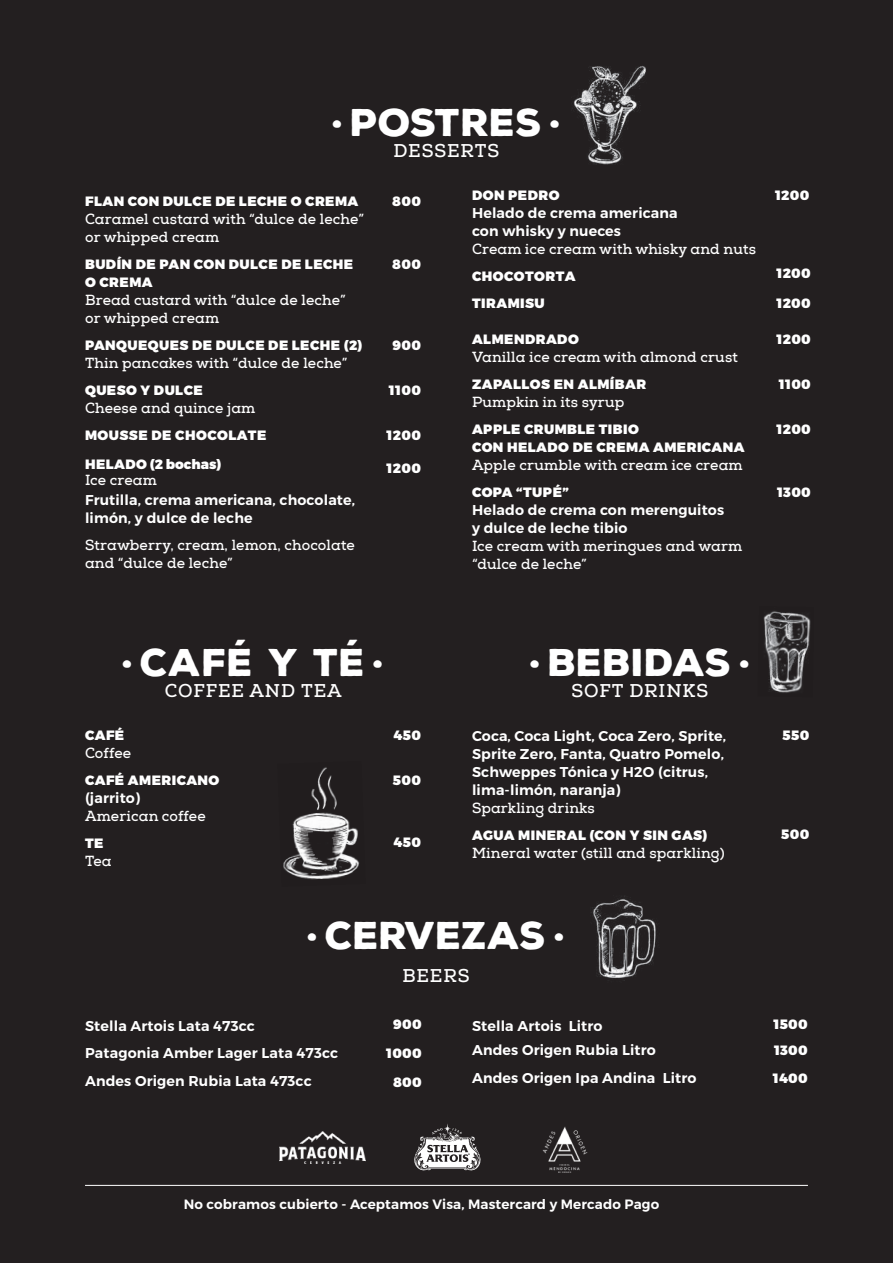
<style>
.page{position:relative;width:893px;height:1263px;background:#231f20}
.page>*{position:absolute;margin:0;border:0;box-sizing:border-box;transform-origin:0 0}
.t1{font:900 37.5px "Nexa Rust Sans";color:#fff}
.t2{font:700 18px "Nexa Slab";letter-spacing:.05em;color:#fff}
.t3{font:700 14.25px/18px "Nexa Slab";letter-spacing:.01em;color:#fff}
.t4{font:600 14.25px/18px "Montserrat";letter-spacing:.01em;color:#fff}
.t5{font:900 13.5px/18px "Montserrat";letter-spacing:.035em;color:#fff}
.t6{font:600 13.5px "Montserrat";letter-spacing:.01em;color:#fff}
</style>
<div class="page">
<img style="left:573px;top:66px;width:73px;height:98px">
<img style="left:283px;top:767px;width:76px;height:113px">
<img style="left:763px;top:611px;width:48px;height:82px">
<img style="left:591px;top:896px;width:66px;height:85px">
<hr style="left:85px;top:1185px;width:723px;height:1px;background:#fff">
<svg style="left:414px;top:1124px;width:67px;height:47px"></svg>
<img style="left:279px;top:1131px;width:87px;height:32px">
<img style="left:543px;top:1126px;width:45px;height:47px">
<h1 class="t1" style="left:332px;top:97px;width:230px">· pOSTRES ·</h1>
<p class="t2" style="left:393px;top:140px;width:107px">DESSERTS</p>
<p class="t5" style="left:85px;top:193px;width:275px">FLAN CON DULCE DE LECHE O CREMA</p>
<p class="t3" style="left:85px;top:211px;width:280px">Caramel custard with “dulce de leche” or whipped cream</p>
<p class="t5" style="left:85px;top:256px;width:270px">BUDÍN DE PAN CON DULCE DE LECHE<br>O CREMA</p>
<p class="t3" style="left:85px;top:292px;width:262px">Bread custard with “dulce de leche” or whipped cream</p>
<p class="t5" style="left:85px;top:337px;width:279px">PANQUEQUES DE DULCE DE LECHE (2)</p>
<p class="t3" style="left:85px;top:355px;width:264px">Thin pancakes with “dulce de leche”</p>
<p class="t5" style="left:85px;top:382px;width:119px">QUESO Y DULCE</p>
<p class="t3" style="left:85px;top:400px;width:172px">Cheese and quince jam</p>
<p class="t5" style="left:85px;top:427px;width:183px">MOUSSE DE CHOCOLATE</p>
<p class="t5" style="left:85px;top:455px;width:138px">HELADO (2 bochas)</p>
<p class="t4" style="left:85px;top:491px;width:272px">Frutilla, crema americana, chocolate, limón, y dulce de leche</p>
<p class="t3" style="left:85px;top:472px;width:73px">Ice cream</p>
<p class="t3" style="left:85px;top:536px;width:271px">Strawberry, cream, lemon, chocolate and “dulce de leche”</p>
<p class="t5" style="left:392px;top:193px;width:30px">800</p>
<p class="t5" style="left:392px;top:256px;width:30px">800</p>
<p class="t5" style="left:392px;top:337px;width:30px">900</p>
<p class="t5" style="left:389px;top:382px;width:34px">1100</p>
<p class="t5" style="left:387px;top:427px;width:36px">1200</p>
<p class="t5" style="left:387px;top:459px;width:36px">1200</p>
<h1 class="t1" style="left:122px;top:637px;width:263px">· CAFÉ Y TÉ ·</h1>
<p class="t2" style="left:165px;top:680px;width:178px">COFFEE AND TEA</p>
<p class="t5" style="left:85px;top:727px;width:41px">CAFÉ</p>
<p class="t3" style="left:85px;top:745px;width:48px">Coffee</p>
<p class="t5" style="left:85px;top:772px;width:136px">CAFÉ AMERICANO</p>
<p class="t4" style="left:85px;top:789px;width:57px">(jarrito)</p>
<p class="t3" style="left:85px;top:808px;width:122px">American coffee</p>
<p class="t5" style="left:85px;top:835px;width:20px">TE</p>
<p class="t3" style="left:85px;top:853px;width:28px">Tea</p>
<p class="t5" style="left:393px;top:727px;width:29px">450</p>
<p class="t5" style="left:393px;top:772px;width:30px">500</p>
<p class="t5" style="left:393px;top:834px;width:29px">450</p>
<p class="t5" style="left:472px;top:187px;width:89px">DON PEDRO</p>
<p class="t4" style="left:472px;top:204px;width:207px">Helado de crema americana con whisky y nueces</p>
<p class="t3" style="left:472px;top:241px;width:286px">Cream ice cream with whisky and nuts</p>
<p class="t5" style="left:472px;top:268px;width:105px">CHOCOTORTA</p>
<p class="t5" style="left:775px;top:187px;width:36px">1200</p>
<p class="t5" style="left:776px;top:265px;width:36px">1200</p>
<p class="t5" style="left:472px;top:295px;width:74px">TIRAMISU</p>
<p class="t5" style="left:776px;top:295px;width:36px">1200</p>
<p class="t5" style="left:472px;top:331px;width:108px">ALMENDRADO</p>
<p class="t3" style="left:472px;top:349px;width:267px">Vanilla ice cream with almond crust</p>
<p class="t5" style="left:472px;top:376px;width:176px">ZAPALLOS EN ALMÍBAR</p>
<p class="t3" style="left:472px;top:394px;width:154px">Pumpkin in its syrup</p>
<p class="t5" style="left:472px;top:421px;width:274px">APPLE CRUMBLE TIBIO<br>CON HELADO DE CREMA AMERICANA</p>
<p class="t3" style="left:472px;top:457px;width:272px">Apple crumble with cream ice cream</p>
<p class="t5" style="left:472px;top:484px;width:98px">COPA “TUPÉ”</p>
<p class="t4" style="left:472px;top:501px;width:254px">Helado de crema con merenguitos y dulce de leche tibio</p>
<p class="t3" style="left:472px;top:538px;width:272px">Ice cream with meringues and warm “dulce de leche”</p>
<p class="t5" style="left:776px;top:331px;width:36px">1200</p>
<p class="t5" style="left:779px;top:376px;width:34px">1100</p>
<p class="t5" style="left:776px;top:421px;width:36px">1200</p>
<p class="t5" style="left:777px;top:484px;width:35px">1300</p>
<h1 class="t1" style="left:530px;top:637px;width:222px">· BEBIDAS ·</h1>
<p class="t2" style="left:572px;top:680px;width:138px">SOFT DRINKS</p>
<p class="t4" style="left:472px;top:727px;width:256px">Coca, Coca Light, Coca Zero, Sprite,<br>Sprite Zero, Fanta, Quatro Pomelo,<br>Schweppes Tónica y H2O (citrus, lima-limón, naranja)</p>
<p class="t3" style="left:472px;top:799px;width:124px">Sparkling drinks</p>
<p class="t5" style="left:472px;top:827px;width:237px">AGUA MINERAL (CON Y SIN GAS)</p>
<p class="t3" style="left:472px;top:844px;width:254px">Mineral water (still and sparkling)</p>
<p class="t5" style="left:783px;top:727px;width:28px">550</p>
<p class="t5" style="left:781px;top:826px;width:30px">500</p>
<h1 class="t1" style="left:307px;top:910px;width:259px">· CERVEZAS ·</h1>
<p class="t2" style="left:402px;top:965px;width:69px">BEERS</p>
<p class="t4" style="left:85px;top:1012px;width:255px;line-height:27px">Stella Artois Lata 473cc<br>Patagonia Amber Lager Lata 473cc</p>
<p class="t5" style="left:386px;top:1011px;width:37px;line-height:28.5px;text-align:center">900<br>1000</p>
<p class="t4" style="left:472px;top:1017px;width:132px">Stella Artois Litro</p>
<p class="t4" style="left:472px;top:1040px;width:185px">Andes Origen Rubia Litro</p>
<p class="t4" style="left:85px;top:1072px;width:228px">Andes Origen Rubia Lata 473cc</p>
<p class="t5" style="left:393px;top:1074px;width:30px">800</p>
<p class="t4" style="left:472px;top:1068px;width:226px">Andes Origen Ipa Andina Litro</p>
<p class="t6" style="left:184px;top:1195px;width:477px">No cobramos cubierto - Aceptamos Visa, Mastercard y Mercado Pago</p>
<p class="t5" style="left:773px;top:1012px;width:36px;line-height:25.3px">1500<br>1300</p>
<p class="t5" style="left:773px;top:1069px;width:37px">1400</p>
</div>
